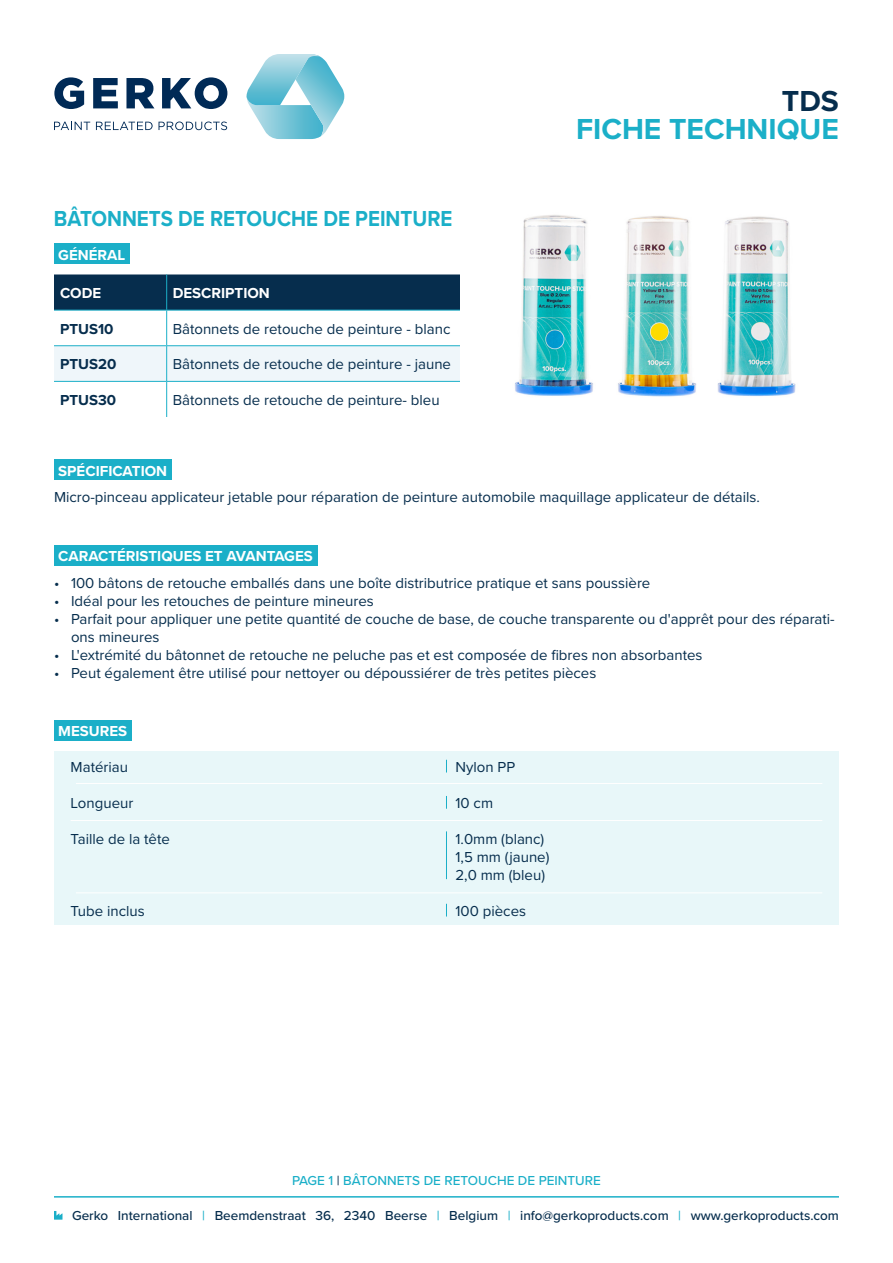
<style>
.page{position:relative;width:893px;height:1263px;background:#fff}
.page>*{position:absolute;margin:0;border:0;box-sizing:border-box;transform-origin:0 0}
.t1{font:700 30px "Proxima Nova";color:#1bafc8}
.t2{font:700 30px "Proxima Nova";color:#062d4d}
.t3{font:700 22.5px "Proxima Nova";color:#1bafc8;scale:.91 1}
.Alineastijl{font:15px/18px "Proxima Nova";color:#062d4d}
.t4{font:700 15px "Proxima Nova";color:#fff}
.t5{font:700 15px "Proxima Nova";color:#062d4d}
.t6{font:500 13.5px "Proxima Nova";color:#062d4d}
.t7{font:500 13.5px "Proxima Nova";color:#1bafc8}
.s1{color:#062d4d}
.s2{color:#1bafc8}
</style>
<div class="page">
<div style="left:54px;top:751px;width:785px;height:174px;background:#e8f7f9"></div>
<hr style="left:76px;top:892px;width:746px;height:1px;background:#fff">
<hr style="left:76px;top:783px;width:746px;height:1px;background:#fff">
<hr style="left:71px;top:820px;width:751px;height:1px;background:#fff">
<svg style="left:446px;top:760px;width:1px;height:12px"></svg>
<svg style="left:446px;top:796px;width:1px;height:13px"></svg>
<svg style="left:446px;top:904px;width:1px;height:12px"></svg>
<hr style="left:446px;top:831px;width:1px;height:48px;background:#1bafc8">
<div style="left:54px;top:274px;width:406px;height:36px;background:#062d4d"></div>
<div style="left:54px;top:346px;width:406px;height:35px;background:#eff6fa"></div>
<hr style="left:166px;top:274px;width:1px;height:36px;background:#1bafc8">
<hr style="left:54px;top:310px;width:113px;height:1px;background:#1bafc8">
<hr style="left:167px;top:310px;width:672px;height:1px;background:#1bafc8">
<hr style="left:166px;top:310px;width:1px;height:35px;background:#1bafc8">
<hr style="left:166px;top:346px;width:1px;height:35px;background:#1bafc8">
<hr style="left:166px;top:382px;width:1px;height:35px;background:#1bafc8">
<hr style="left:54px;top:381px;width:113px;height:1px;background:#1bafc8">
<hr style="left:167px;top:381px;width:672px;height:1px;background:#1bafc8">
<hr style="left:54px;top:345px;width:113px;height:1px;background:#1bafc8">
<hr style="left:167px;top:345px;width:672px;height:1px;background:#1bafc8">
<div style="left:54px;top:720px;width:77px;height:21px;background:#1bafc8"></div>
<div style="left:54px;top:545px;width:263px;height:20px;background:#1bafc8"></div>
<div style="left:54px;top:243px;width:75px;height:21px;background:#1bafc8"></div>
<div style="left:54px;top:459px;width:118px;height:21px;background:#1bafc8"></div>
<svg style="left:54px;top:122px;width:36px;height:8px"></svg>
<svg style="left:96px;top:122px;width:57px;height:8px"></svg>
<svg style="left:159px;top:122px;width:68px;height:8px"></svg>
<svg style="left:54px;top:77px;width:30px;height:32px"></svg>
<svg style="left:93px;top:78px;width:25px;height:30px"></svg>
<svg style="left:126px;top:78px;width:28px;height:30px"></svg>
<svg style="left:162px;top:77px;width:65px;height:32px"></svg>
<svg style="left:246px;top:54px;width:98px;height:85px"></svg>
<svg style="left:54px;top:1211px;width:8px;height:8px"></svg>
<hr style="left:54px;top:1196px;width:785px;height:1px;background:#1bafc8">
<img style="left:461px;top:215px;width:378px;height:182px">
<p class="t3" style="left:54px;top:202px;width:440px">BÂTONNETS DE RETOUCHE DE PEINTURE</p>
<p class="t4" style="left:58px;top:243px;width:68px">GÉNÉRAL</p>
<p class="t4" style="left:60px;top:282px;width:43px">CODE</p>
<p class="t4" style="left:173px;top:282px;width:99px">DESCRIPTION</p>
<p class="t5" style="left:60px;top:318px;width:55px">PTUS10</p>
<p class="Alineastijl" style="left:173px;top:319px;width:279px">Bâtonnets de retouche de peinture - blanc</p>
<p class="t5" style="left:60px;top:353px;width:58px">PTUS20</p>
<p class="Alineastijl" style="left:173px;top:355px;width:280px">Bâtonnets de retouche de peinture - jaune</p>
<p class="t5" style="left:60px;top:389px;width:58px">PTUS30</p>
<p class="Alineastijl" style="left:173px;top:390px;width:268px">Bâtonnets de retouche de peinture- bleu</p>
<p class="t4" style="left:58px;top:459px;width:110px">SPÉCIFICATION</p>
<p class="t2" style="left:782px;top:78px;width:58px">TDS</p>
<p class="t1" style="left:576px;top:107px;width:264px">FICHE TECHNIQUE</p>
<p class="Alineastijl" style="left:54px;top:488px;width:707px">Micro-pinceau applicateur jetable pour réparation de peinture automobile maquillage applicateur de détails.</p>
<p class="t4" style="left:58px;top:545px;width:256px">CARACTÉRISTIQUES ET AVANTAGES</p>
<p class="Alineastijl" style="left:54px;top:573px;width:598px">• 100 bâtons de retouche emballés dans une boîte distributrice pratique et sans poussière</p>
<p class="Alineastijl" style="left:54px;top:591px;width:321px">• Idéal pour les retouches de peinture mineures</p>
<p class="Alineastijl" style="left:71px;top:609px;width:765px;text-indent:-17px">• Parfait pour appliquer une petite quantité de couche de base, de couche transparente ou d'apprêt pour des réparati&shy;ons mineures</p>
<p class="Alineastijl" style="left:54px;top:645px;width:650px">• L'extrémité du bâtonnet de retouche ne peluche pas et est composée de fibres non absorbantes</p>
<p class="Alineastijl" style="left:54px;top:663px;width:544px">• Peut également être utilisé pour nettoyer ou dépoussiérer de très petites pièces</p>
<p class="t4" style="left:58px;top:720px;width:70px">MESURES</p>
<p class="Alineastijl" style="left:71px;top:757px;width:59px">Matériau</p>
<p class="Alineastijl" style="left:71px;top:793px;width:64px">Longueur</p>
<p class="Alineastijl" style="left:71px;top:829px;width:101px">Taille de la tête</p>
<p class="Alineastijl" style="left:71px;top:901px;width:76px">Tube inclus</p>
<p class="Alineastijl" style="left:455px;top:757px;width:61px">Nylon PP</p>
<p class="Alineastijl" style="left:455px;top:793px;width:39px">10 cm</p>
<p class="Alineastijl" style="left:455px;top:829px;width:90px">1.0mm (blanc)</p>
<p class="Alineastijl" style="left:455px;top:847px;width:95px">1,5 mm (jaune)</p>
<p class="Alineastijl" style="left:455px;top:865px;width:91px">2,0 mm (bleu)</p>
<p class="Alineastijl" style="left:455px;top:901px;width:72px">100 pièces</p>
<p class="t7" style="left:292px;top:1170px;width:310px">PAGE 1 <span class="s1">|</span> BÂTONNETS DE RETOUCHE DE PEINTURE</p>
<p class="t6" style="left:72px;top:1205px;width:768px">Gerko International <span class="s2">|</span> Beemdenstraat 36, 2340 Beerse <span class="s2">|</span> Belgium <span class="s2">|</span> info@gerkoproducts.com <span class="s2">|</span> www.gerkoproducts.com</p>
</div>
